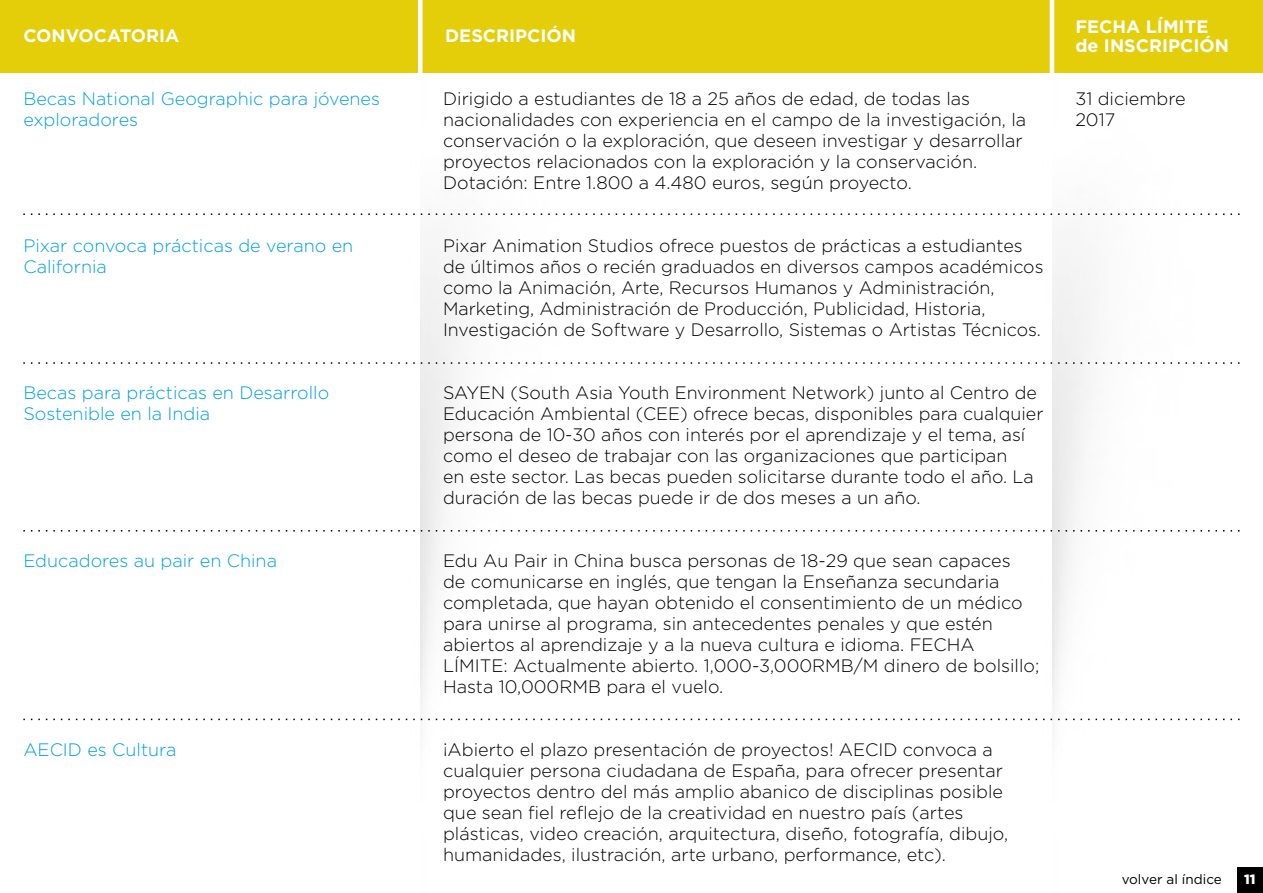
<style>
.page{position:relative;width:1263px;height:893px;background:#fff}
.page>*{position:absolute;margin:0;border:0;box-sizing:border-box;transform-origin:0 0}
.t1{font:300 18px/21px "Gotham";color:#000}
.t2{font:300 18px/21px "Gotham";color:#009fe3}
.t3{font:700 18px/19.5px "Gotham";color:#fff}
.t4{font:13.5px "Gotham";color:#000}
.t5{font:900 13.5px "Gotham";color:#fff}
</style>
<div class="page">
<img style="left:348px;top:72px;width:222px;height:649px">
<img style="left:981px;top:72px;width:221px;height:649px">
<div style="left:0;top:0;width:1263px;height:72px;background:#e3ce09"></div>
<hr style="left:1050px;top:0;width:4px;height:74px;background:#fff">
<hr style="left:418px;top:0;width:4px;height:74px;background:#fff">
<svg style="left:23px;top:530px;width:1216px;height:1px"></svg>
<svg style="left:23px;top:719px;width:1216px;height:1px"></svg>
<div style="left:1237px;top:867px;width:26px;height:26px;background:#000"></div>
<svg style="left:23px;top:213px;width:1216px;height:2px"></svg>
<svg style="left:23px;top:362px;width:1216px;height:2px"></svg>
<p class="t3" style="left:23px;top:26px;width:158px">CONVOCATORIA</p>
<p class="t3" style="left:445px;top:26px;width:132px">DESCRIPCIÓN</p>
<p class="t3" style="left:1075px;top:17px;width:155px">FECHA LÍMITE de INSCRIPCIÓN</p>
<p class="t2" style="left:23px;top:88px;width:358px">Becas National Geographic para jóvenes exploradores</p>
<p class="t1" style="left:443px;top:88px;width:585px">Dirigido a estudiantes de 18 a 25 años de edad, de todas las nacionalidades con experiencia en el campo de la investigación, la conservación o la exploración, que deseen investigar y desarrollar proyectos relacionados con la exploración y la conservación.<br>Dotación: Entre 1.800 a 4.480 euros, según proyecto.</p>
<p class="t1" style="left:1075px;top:88px;width:112px">31 diciembre<br>2017</p>
<p class="t2" style="left:23px;top:235px;width:331px">Pixar convoca prácticas de verano en<br>California</p>
<p class="t1" style="left:443px;top:235px;width:602px">Pixar Animation Studios ofrece puestos de prácticas a estudiantes de últimos años o recién graduados en diversos campos académicos como la Animación, Arte, Recursos Humanos y Administración, Marketing, Administración de Producción, Publicidad, Historia, Investigación de Software y Desarrollo, Sistemas o Artistas Técnicos.</p>
<p class="t2" style="left:23px;top:382px;width:307px">Becas para prácticas en Desarrollo<br>Sostenible en la India</p>
<p class="t1" style="left:443px;top:382px;width:602px">SAYEN (South Asia Youth Environment Network) junto al Centro de Educación Ambiental (CEE) ofrece becas, disponibles para cualquier persona de 10-30 años con interés por el aprendizaje y el tema, así como el deseo de trabajar con las organizaciones que participan<br>en este sector. Las becas pueden solicitarse durante todo el año. La duración de las becas puede ir de dos meses a un año.</p>
<p class="t2" style="left:23px;top:550px;width:255px">Educadores au pair en China</p>
<p class="t1" style="left:443px;top:550px;width:598px">Edu Au Pair in China busca personas de 18-29 que sean capaces<br>de comunicarse en inglés, que tengan la Enseñanza secundaria completada, que hayan obtenido el consentimiento de un médico para unirse al programa, sin antecedentes penales y que estén abiertos al aprendizaje y a la nueva cultura e idioma. FECHA LÍMITE: Actualmente abierto. 1,000-3,000RMB/M dinero de bolsillo; Hasta 10,000RMB para el vuelo.</p>
<p class="t2" style="left:23px;top:739px;width:154px">AECID es Cultura</p>
<p class="t1" style="left:443px;top:739px;width:567px">¡Abierto el plazo presentación de proyectos! AECID convoca a cualquier persona ciudadana de España, para ofrecer presentar proyectos dentro del más amplio abanico de disciplinas posible que sean fiel reflejo de la creatividad en nuestro país (artes plásticas, video creación, arquitectura, diseño, fotografía, dibujo, humanidades, ilustración, arte urbano, performance, etc).</p>
<p class="t4" style="left:1122px;top:870px;width:102px">volver al índice</p>
<p class="t5" style="left:1244px;top:869px;width:13px">11</p>
</div>
